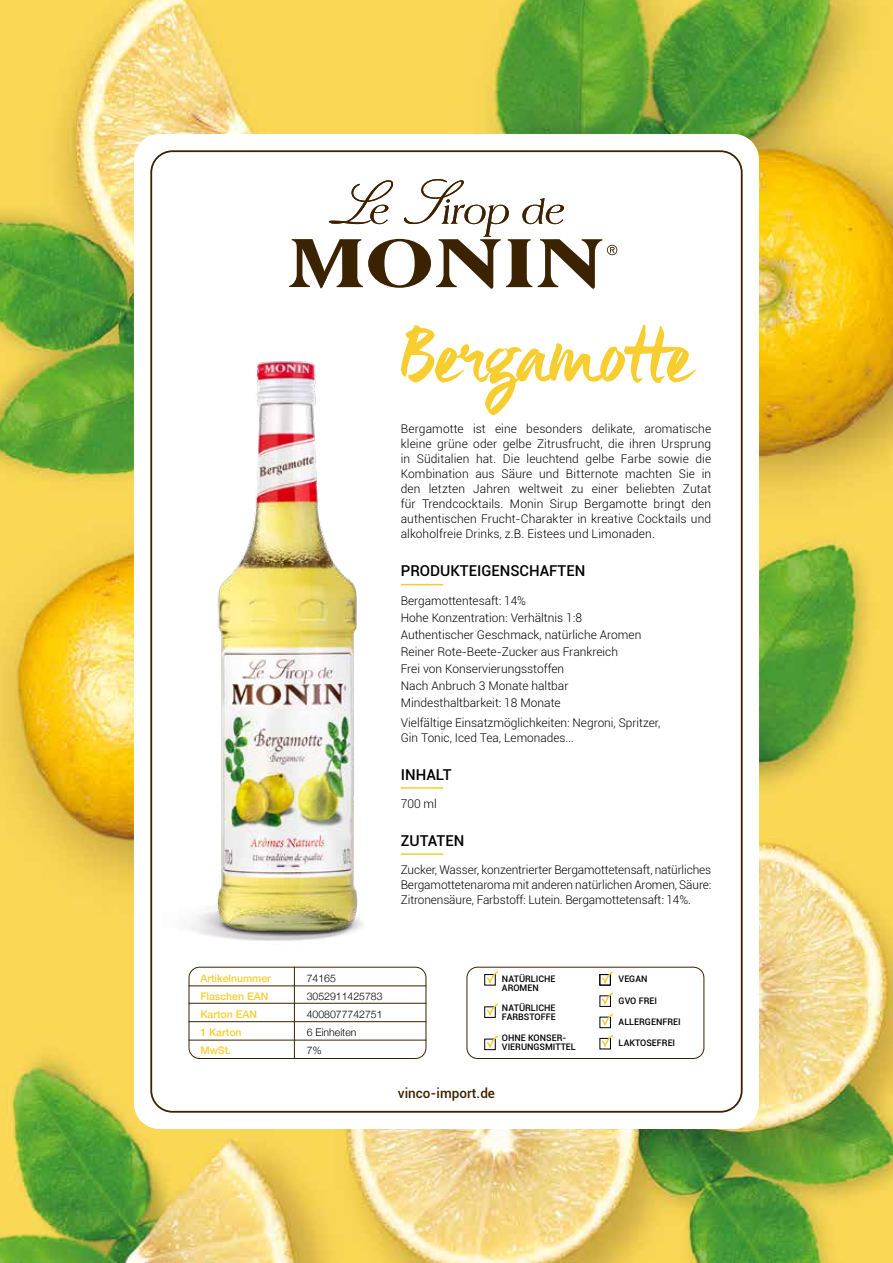
<style>
.page{position:relative;width:893px;height:1263px;background:#fff}
.page>*{position:absolute;margin:0;border:0;box-sizing:border-box;transform-origin:0 0}
.t1{font:90px "Maneo";letter-spacing:-.02em;color:#f7cd30}
.t2{font:500 15px "Roboto";color:#000}
.t3{font:500 13.5px "Roboto";color:#3b2200}
.t4{font:300 12px/15px "Roboto";color:#000;text-align:justify}
.t5{font:500 10.5px "Helvetica Neue";color:#f7cd30}
.t6{font:300 10.5px "Helvetica Neue";color:#000}
.t7{font:500 9px/9px "Roboto";color:#000}
</style>
<div class="page">
<img style="left:0;top:0;width:893px;height:1263px">
<div style="left:134px;top:134px;width:625px;height:995px;background:#fff;border-radius:26px"></div>
<div style="left:467px;top:967px;width:237px;height:92px;border:1px solid #3b2200;border-radius:11px"></div>
<div style="left:599px;top:995px;width:12px;height:12px;border:1px solid #000"></div>
<div style="left:599px;top:1017px;width:12px;height:11px;border:1px solid #000"></div>
<div style="left:484px;top:974px;width:12px;height:11px;border:1px solid #000"></div>
<svg style="left:485px;top:971px;width:13px;height:13px"></svg>
<div style="left:599px;top:974px;width:12px;height:11px;border:1px solid #000"></div>
<div style="left:484px;top:1039px;width:12px;height:11px;border:1px solid #000"></div>
<svg style="left:485px;top:1036px;width:13px;height:12px"></svg>
<div style="left:484px;top:1006px;width:12px;height:12px;border:1px solid #000"></div>
<svg style="left:485px;top:1003px;width:13px;height:13px"></svg>
<svg style="left:600px;top:1035px;width:13px;height:12px"></svg>
<svg style="left:600px;top:992px;width:13px;height:13px"></svg>
<svg style="left:600px;top:1013px;width:13px;height:13px"></svg>
<svg style="left:600px;top:971px;width:13px;height:13px"></svg>
<div style="left:189px;top:967px;width:237px;height:92px;border:1px solid #3b2200;border-radius:11px"></div>
<hr style="left:189px;top:1003px;width:237px;height:1px;background:#3b2200">
<hr style="left:189px;top:1021px;width:237px;height:1px;background:#3b2200">
<hr style="left:189px;top:1040px;width:237px;height:1px;background:#3b2200">
<hr style="left:189px;top:985px;width:237px;height:1px;background:#3b2200">
<hr style="left:294px;top:967px;width:1px;height:92px;background:#3b2200">
<hr style="left:401px;top:584px;width:42px;height:1px;background:#f7cd30">
<hr style="left:401px;top:787px;width:42px;height:2px;background:#f7cd30">
<hr style="left:401px;top:853px;width:42px;height:2px;background:#f7cd30">
<img style="left:150px;top:835px;width:267px;height:119px">
<img style="left:206px;top:361px;width:163px;height:577px">
<svg style="left:289px;top:179px;width:328px;height:110px"></svg>
<h1 class="t1" style="left:401px;top:294px;width:296px">Bergamotte</h1>
<p class="t4" style="left:401px;top:421px;width:312px">Bergamotte ist eine besonders delikate, aromatische kleine grüne oder gelbe Zitrusfrucht, die ihren Ursprung in Süditalien hat. Die leuchtend gelbe Farbe sowie die Kombination aus Säure und Bitternote machten Sie in den letzten Jahren weltweit zu einer beliebten Zutat für Trendcocktails. Monin Sirup Bergamotte bringt den authentischen Frucht-Charakter in kreative Cocktails und alkoholfreie Drinks, z.B. Eistees und Limonaden.</p>
<p class="t2" style="left:401px;top:560px;width:186px">PRODUKTEIGENSCHAFTEN</p>
<p class="t4" style="left:401px;top:591px;width:242px;line-height:17.1px;text-align:left">Bergamottentesaft: 14%<br>Hohe Konzentration: Verhältnis 1:8<br>Authentischer Geschmack, natürliche Aromen Reiner Rote-Beete-Zucker aus Frankreich<br>Frei von Konservierungsstoffen<br>Nach Anbruch 3 Monate haltbar Mindesthaltbarkeit: 18 Monate</p>
<p class="t4" style="left:401px;top:714px;width:261px">Vielfältige Einsatzmöglichkeiten: Negroni, Spritzer,<br>Gin Tonic, Iced Tea, Lemonades...</p>
<p class="t2" style="left:401px;top:764px;width:52px">INHALT</p>
<p class="t4" style="left:401px;top:796px;width:38px">700 ml</p>
<p class="t2" style="left:401px;top:830px;width:65px">ZUTATEN</p>
<p class="t4" style="left:401px;top:862px;width:312px">Zucker, Wasser, konzentrierter Bergamottetensaft, natürliches Bergamottetenaroma mit anderen natürlichen Aromen, Säure:<br>Zitronensäure, Farbstoff: Lutein. Bergamottetensaft: 14%.</p>
<p class="t5" style="left:200px;top:970px;width:72px">Artikelnummer</p>
<p class="t6" style="left:307px;top:970px;width:31px">74165</p>
<p class="t5" style="left:200px;top:988px;width:69px">Flaschen EAN</p>
<p class="t6" style="left:307px;top:988px;width:77px">3052911425783</p>
<p class="t5" style="left:200px;top:1006px;width:58px">Karton EAN</p>
<p class="t6" style="left:307px;top:1006px;width:77px">4008077742751</p>
<p class="t5" style="left:200px;top:1024px;width:43px">1 Karton</p>
<p class="t6" style="left:307px;top:1024px;width:51px">6 Einheiten</p>
<p class="t5" style="left:200px;top:1042px;width:32px">MwSt.</p>
<p class="t6" style="left:307px;top:1042px;width:17px">7%</p>
<p class="t7" style="left:502px;top:974px;width:55px">NATÜRLICHE<br>AROMEN</p>
<p class="t7" style="left:502px;top:1003px;width:55px">NATÜRLICHE<br>FARBSTOFFE</p>
<p class="t7" style="left:502px;top:1033px;width:75px">OHNE KONSER-<br>VIERUNGSMITTEL</p>
<p class="t3" style="left:398px;top:1083px;width:99px">vinco-import.de</p>
<p class="t7" style="left:619px;top:974px;width:30px">VEGAN</p>
<p class="t7" style="left:619px;top:996px;width:40px">GVO FREI</p>
<p class="t7" style="left:619px;top:1017px;width:64px">ALLERGENFREI</p>
<p class="t7" style="left:619px;top:1038px;width:58px">LAKTOSEFREI</p>
</div>
